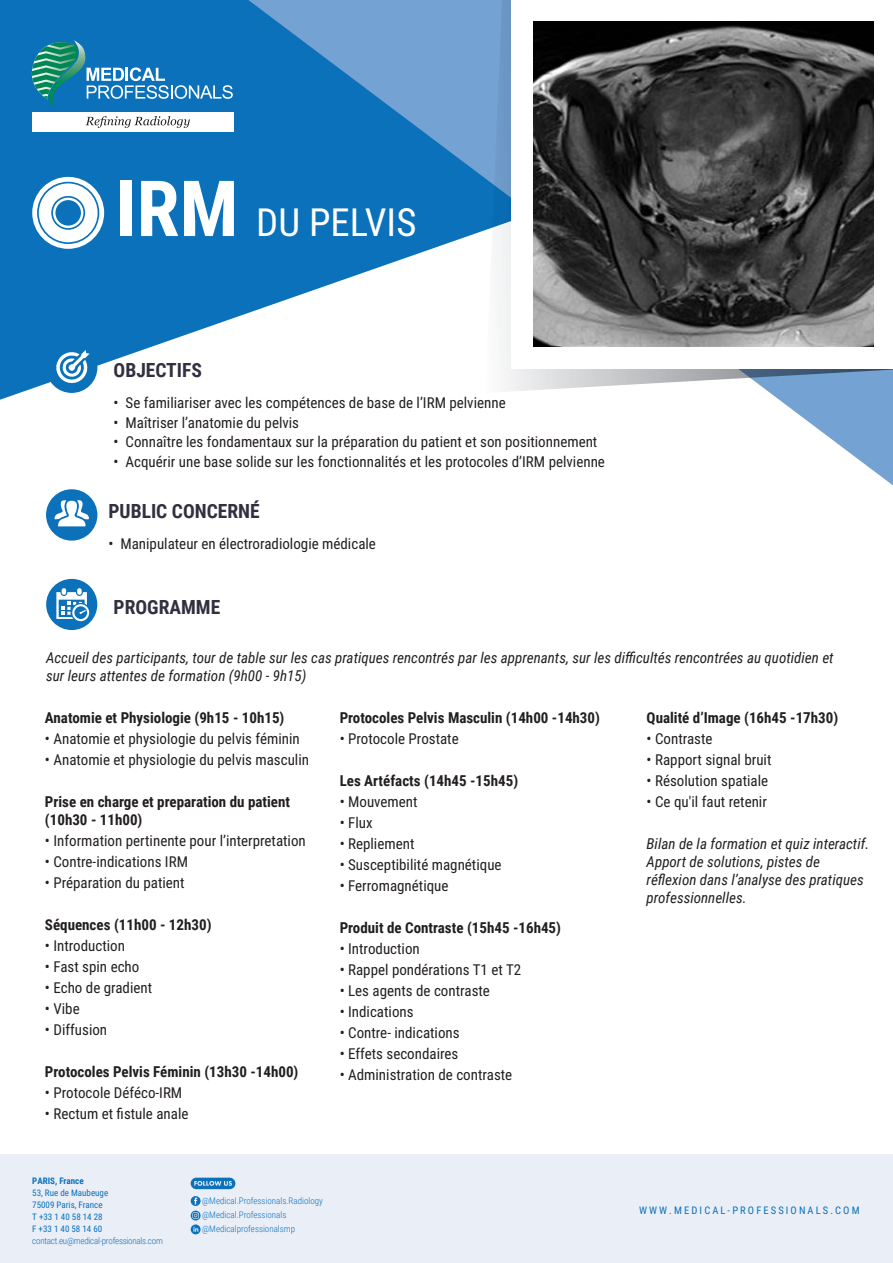
<style>
.page{position:relative;width:893px;height:1263px;background:#fff}
.page>*{position:absolute;margin:0;border:0;box-sizing:border-box;transform-origin:0 0}
.t1{font:38.7px "Roboto Condensed";color:#fff}
.t2{font:700 19.5px "Roboto Condensed";color:#322f40}
.t3{font:15px "Roboto Condensed";color:#231f20}
.t4{font:italic 15px/18px "Roboto Condensed";color:#231f20}
.t5{font:700 15px/18px "Roboto Condensed";color:#231f20}
.t6{font:10.5px "Roboto Condensed";letter-spacing:.2em;color:#0a71ba}
.t7{font:300 9px/14.1px "Roboto Condensed";color:#0a71ba}
.t8{font:9px/12px "Roboto Condensed";color:#0a71ba}
.t9{font:300 9px "Roboto Condensed";letter-spacing:-.025em;color:#0a71ba}
.t10{font:700 9px "Roboto Condensed";color:#0a71ba}
.s1{font-weight:700;font-size:77.55px}
</style>
<div class="page">
<div style="left:46px;top:579px;width:51px;height:51px;background:#0a71ba;border-radius:50%"></div>
<svg style="left:56px;top:588px;width:33px;height:34px"></svg>
<svg style="left:0;top:0;width:234px;height:400px;background:#2983c3"></svg>
<svg style="left:234px;top:0;width:659px;height:486px"></svg>
<div style="left:0;top:1154px;width:893px;height:109px;background:#eaeef7"></div>
<div style="left:46px;top:342px;width:51px;height:51px;background:#0a71ba;border-radius:50%"></div>
<svg style="left:56px;top:350px;width:34px;height:33px"></svg>
<svg style="left:46px;top:489px;width:51px;height:52px"></svg>
<svg style="left:485px;top:0;width:408px;height:393px"></svg>
<div style="left:512px;top:0;width:381px;height:369px;background:#fff"></div>
<img style="left:534px;top:22px;width:339px;height:324px">
<svg style="left:24px;top:40px;width:209px;height:67px;background:#2684b6"></svg>
<div style="left:32px;top:112px;width:202px;height:20px;background:#fff"></div>
<svg style="left:86px;top:116px;width:104px;height:12px"></svg>
<svg style="left:32px;top:177px;width:72px;height:72px"></svg>
<svg style="left:191px;top:1178px;width:44px;height:11px"></svg>
<svg style="left:191px;top:1196px;width:10px;height:38px"></svg>
<h1 class="t1" style="left:116px;top:195px;width:302px"><span class="s1">IRM</span> DU PELVIS</h1>
<h2 class="t2" style="left:114px;top:356px;width:90px">OBJECTIFS</h2>
<p class="t3" style="left:114px;top:392px;width:394px">• Se familiariser avec les compétences de base de l’IRM pelvienne</p>
<p class="t3" style="left:114px;top:412px;width:187px">• Maîtriser l’anatomie du pelvis</p>
<p class="t3" style="left:114px;top:431px;width:485px">• Connaître les fondamentaux sur la préparation du patient et son positionnement</p>
<p class="t3" style="left:114px;top:451px;width:493px">• Acquérir une base solide sur les fonctionnalités et les protocoles d’IRM pelvienne</p>
<h2 class="t2" style="left:108px;top:497px;width:153px">PUBLIC CONCERNÉ</h2>
<p class="t3" style="left:108px;top:533px;width:269px">• Manipulateur en électroradiologie médicale</p>
<h2 class="t2" style="left:114px;top:593px;width:108px">PROGRAMME</h2>
<p class="t4" style="left:46px;top:648px;width:789px">Accueil des participants, tour de table sur les cas pratiques rencontrés par les apprenants, sur les difficultés rencontrées au quotidien et sur leurs attentes de formation (9h00 - 9h15)</p>
<p class="t5" style="left:45px;top:708px;width:241px">Anatomie et Physiologie (9h15 - 10h15)</p>
<p class="t3" style="left:45px;top:728px;width:256px">• Anatomie et physiologie du pelvis féminin</p>
<p class="t3" style="left:45px;top:749px;width:266px">• Anatomie et physiologie du pelvis masculin</p>
<p class="t5" style="left:45px;top:792px;width:247px">Prise en charge et preparation du patient (10h30 - 11h00)</p>
<p class="t3" style="left:45px;top:830px;width:262px">• Information pertinente pour l’interpretation</p>
<p class="t3" style="left:45px;top:851px;width:145px">• Contre-indications IRM</p>
<p class="t3" style="left:45px;top:872px;width:141px">• Préparation du patient</p>
<p class="t5" style="left:45px;top:915px;width:168px">Séquences (11h00 - 12h30)</p>
<p class="t3" style="left:45px;top:935px;width:82px">• Introduction</p>
<p class="t3" style="left:45px;top:956px;width:96px">• Fast spin echo</p>
<p class="t3" style="left:45px;top:977px;width:109px">• Echo de gradient</p>
<p class="t3" style="left:45px;top:998px;width:36px">• Vibe</p>
<p class="t3" style="left:45px;top:1019px;width:64px">• Diffusion</p>
<p class="t5" style="left:45px;top:1062px;width:255px">Protocoles Pelvis Féminin (13h30 -14h00)</p>
<p class="t3" style="left:45px;top:1082px;width:139px">• Protocole Déféco-IRM</p>
<p class="t3" style="left:45px;top:1103px;width:145px">• Rectum et fistule anale</p>
<p class="t5" style="left:340px;top:708px;width:262px">Protocoles Pelvis Masculin (14h00 -14h30)</p>
<p class="t3" style="left:340px;top:728px;width:121px">• Protocole Prostate</p>
<p class="t5" style="left:340px;top:771px;width:180px">Les Artéfacts (14h45 -15h45)</p>
<p class="t3" style="left:340px;top:791px;width:79px">• Mouvement</p>
<p class="t3" style="left:340px;top:812px;width:34px">• Flux</p>
<p class="t3" style="left:340px;top:833px;width:76px">• Repliement</p>
<p class="t3" style="left:340px;top:854px;width:163px">• Susceptibilité magnétique</p>
<p class="t3" style="left:340px;top:875px;width:110px">• Ferromagnétique</p>
<p class="t5" style="left:340px;top:918px;width:223px">Produit de Contraste (15h45 -16h45)</p>
<p class="t3" style="left:340px;top:938px;width:82px">• Introduction</p>
<p class="t3" style="left:340px;top:959px;width:183px">• Rappel pondérations T1 et T2</p>
<p class="t3" style="left:340px;top:980px;width:152px">• Les agents de contraste</p>
<p class="t3" style="left:340px;top:1001px;width:75px">• Indications</p>
<p class="t3" style="left:340px;top:1022px;width:121px">• Contre- indications</p>
<p class="t3" style="left:340px;top:1043px;width:120px">• Effets secondaires</p>
<p class="t3" style="left:340px;top:1064px;width:174px">• Administration de contraste</p>
<p class="t10" style="left:32px;top:1174px;width:53px">PARIS, France</p>
<p class="t8" style="left:32px;top:1186px;width:77px">53, Rue de Maubeuge<br>75009 Paris, France<br>T +33 1 40 58 14 28<br>F +33 1 40 58 14 60</p>
<p class="t9" style="left:32px;top:1234px;width:132px">contact.eu@medical-professionals.com</p>
<p class="t7" style="left:202px;top:1193px;width:122px">@Medical.Professionals.Radiology @Medical.Professionals</p>
<p class="t7" style="left:202px;top:1221px;width:94px">@Medicalprofessionalsmp</p>
<p class="t5" style="left:647px;top:708px;width:193px">Qualité d’Image (16h45 -17h30)</p>
<p class="t3" style="left:647px;top:728px;width:67px">• Contraste</p>
<p class="t3" style="left:647px;top:749px;width:126px">• Rapport signal bruit</p>
<p class="t3" style="left:647px;top:770px;width:123px">• Résolution spatiale</p>
<p class="t3" style="left:647px;top:791px;width:122px">• Ce qu'il faut retenir</p>
<p class="t4" style="left:647px;top:834px;width:224px">Bilan de la formation et quiz interactif.<br>Apport de solutions, pistes de réflexion dans l’analyse des pratiques professionnelles.</p>
<p class="t6" style="left:639px;top:1202px;width:222px">WWW.MEDICAL-PROFESSIONALS.COM</p>
</div>
